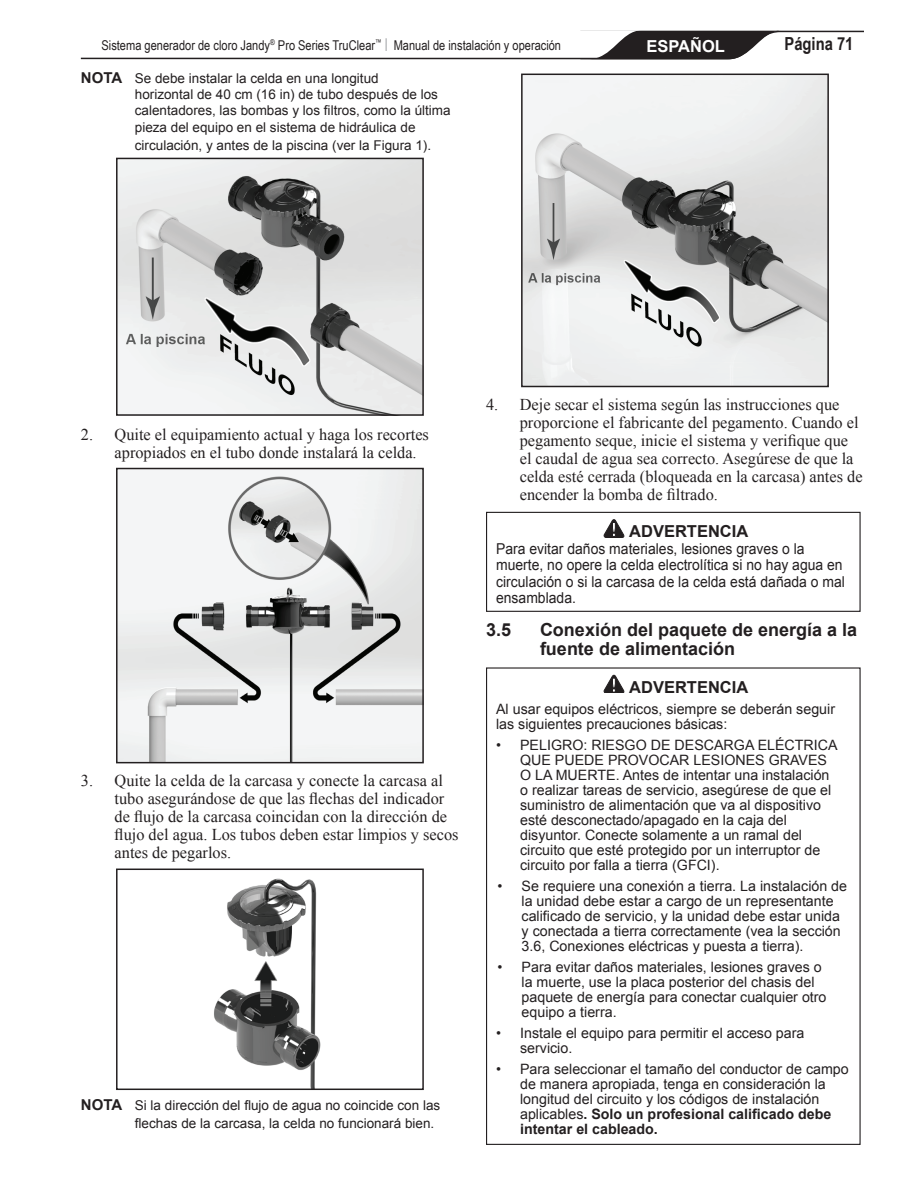
<style>
.page{position:relative;width:918px;height:1188px;background:#fff}
.page>*{position:absolute;margin:0;border:0;box-sizing:border-box;transform-origin:0 0}
.t1{font:700 18px/19.5px "Arial";color:#231f20}
.t2{font:700 18px "Arial Narrow";color:#231f20}
.t3{font:16.5px/18px "Times New Roman";color:#231f20}
.t4{font:700 16.5px "Arial";color:#231f20}
.t5{font:700 16.5px "Arial";color:#fff}
.t6{font:15px/16.5px "Arial";color:#231f20;scale:.93 1}
.t7{font:14.25px/15px "Arial";color:#231f20}
.t8{font:13.5px/16.2px "Arial";color:#231f20}
.t9{font:13.5px "Arial Narrow";color:#231f20}
.s1{color:#939598}
.s2{font-weight:700;font-size:15px}
.s3{font-weight:700}
</style>
<div class="page">
<svg style="left:80px;top:30px;width:784px;height:30px"></svg>
<img style="left:119px;top:161px;width:302px;height:252px">
<div style="left:116px;top:158px;width:308px;height:258px;border:2px solid #231f20"></div>
<img style="left:119px;top:471px;width:302px;height:289px">
<div style="left:116px;top:468px;width:308px;height:295px;border:2px solid #231f20"></div>
<img style="left:214px;top:878px;width:107px;height:209px">
<div style="left:116px;top:869px;width:308px;height:221px;border:2px solid #231f20"></div>
<img style="left:524px;top:77px;width:302px;height:307px">
<div style="left:521px;top:74px;width:308px;height:313px;border:2px solid #231f20"></div>
<svg style="left:604px;top:519px;width:20px;height:18px"></svg>
<div style="left:486px;top:512px;width:375px;height:100px;border:1px solid #231f20"></div>
<svg style="left:604px;top:675px;width:20px;height:18px"></svg>
<p class="t9" style="left:102px;top:35px;width:461px">Sistema generador de cloro Jandy<sup>®</sup> Pro Series TruClear<sup>™</sup> <span class="s1">|</span> Manual de instalación y operación</p>
<p class="t5" style="left:646px;top:35px;width:80px">ESPAÑOL</p>
<p class="t2" style="left:785px;top:31px;width:70px">Página 71</p>
<p class="t8" style="left:135px;top:70px;width:317px;text-indent:-54px"><span class="s2">NOTA</span> Se debe instalar la celda en una longitud<br>horizontal de 40 cm (16 in) de tubo después de los calentadores, las bombas y los filtros, como la última pieza del equipo en el sistema de hidráulica de</p>
<p class="t8" style="left:135px;top:137px;width:298px">circulación, y antes de la piscina (ver la Figura 1).</p>
<p class="t3" style="left:115px;top:425px;width:316px;text-indent:-34px">2. Quite el equipamiento actual y haga los recortes apropiados en el tubo donde instalará la celda.</p>
<p class="t3" style="left:115px;top:771px;width:345px;text-indent:-34px">3. Quite la celda de la carcasa y conecte la carcasa al tubo asegurándose de que las flechas del indicador de flujo de la carcasa coincidan con la dirección de flujo del agua. Los tubos deben estar limpios y secos antes de pegarlos.</p>
<p class="t8" style="left:135px;top:1096px;width:307px;line-height:18px;text-indent:-54px"><span class="s2">NOTA</span> Si la dirección del flujo de agua no coincide con las flechas de la carcasa, la celda no funcionará bien.</p>
<p class="t3" style="left:520px;top:395px;width:344px;text-indent:-34px">4. Deje secar el sistema según las instrucciones que proporcione el fabricante del pegamento. Cuando el pegamento seque, inicie el sistema y verifique que el caudal de agua sea correcto. Asegúrese de que la celda esté cerrada (bloqueada en la carcasa) antes de encender la bomba de filtrado.</p>
<p class="t4" style="left:629px;top:520px;width:121px">ADVERTENCIA</p>
<p class="t6" style="left:496px;top:540px;width:377px">Para evitar daños materiales, lesiones graves o la muerte, no opere la celda electrolítica si no hay agua en circulación o si la carcasa de la celda está dañada o mal ensamblada.</p>
<p class="t1" style="left:486px;top:620px;width:27px">3.5</p>
<p class="t1" style="left:540px;top:620px;width:319px">Conexión del paquete de energía a la fuente de alimentación</p>
<p class="t4" style="left:629px;top:676px;width:121px">ADVERTENCIA</p>
<p class="t7" style="left:496px;top:701px;width:340px">Al usar equipos eléctricos, siempre se deberán seguir las siguientes precauciones básicas:</p>
<p class="t7" style="left:520px;top:737px;width:319px;text-indent:-24px">• PELIGRO: RIESGO DE DESCARGA ELÉCTRICA QUE PUEDE PROVOCAR LESIONES GRAVES O LA MUERTE. Antes de intentar una instalación o realizar tareas de servicio, asegúrese de que el suministro de alimentación que va al dispositivo esté desconectado/apagado en la caja del disyuntor. Conecte solamente a un ramal del circuito que esté protegido por un interruptor de circuito por falla a tierra (GFCI).</p>
<p class="t7" style="left:522px;top:879px;width:327px;text-indent:-24px">• Se requiere una conexión a tierra. La instalación de la unidad debe estar a cargo de un representante calificado de servicio, y la unidad debe estar unida y conectada a tierra correctamente (vea la sección 3.6, Conexiones eléctricas y puesta a tierra).</p>
<p class="t7" style="left:522px;top:960px;width:306px;text-indent:-24px">• Para evitar daños materiales, lesiones graves o la muerte, use la placa posterior del chasis del paquete de energía para conectar cualquier otro equipo a tierra.</p>
<p class="t7" style="left:520px;top:1026px;width:286px;text-indent:-24px">• Instale el equipo para permitir el acceso para servicio.</p>
<p class="t7" style="left:520px;top:1062px;width:330px;text-indent:-24px">• Para seleccionar el tamaño del conductor de campo de manera apropiada, tenga en consideración la longitud del circuito y los códigos de instalación aplicables<span class="s3">. Solo un profesional calificado debe intentar el cableado.</span></p>
</div>
